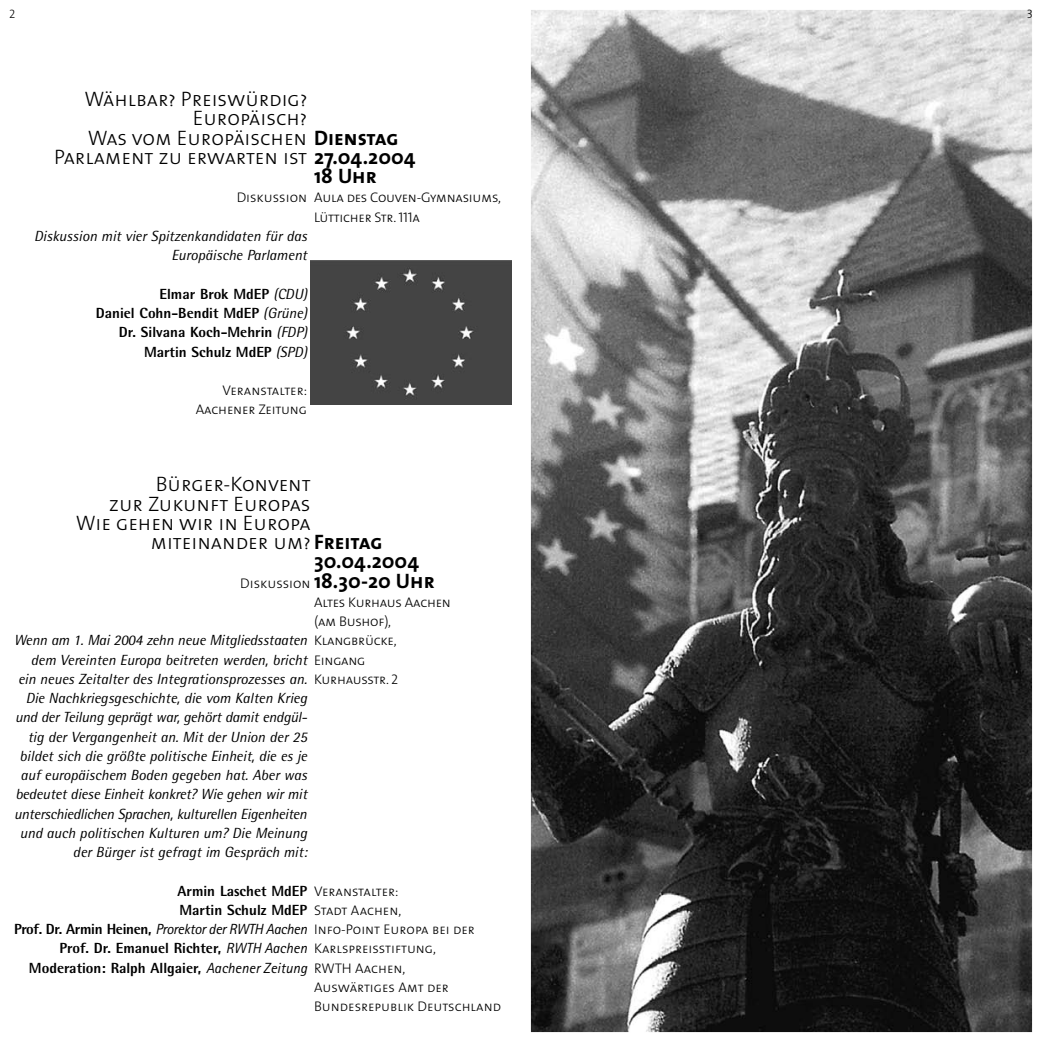
<style>
.page{position:relative;width:1042px;height:1042px;background:#fff}
.page>*{position:absolute;margin:0;border:0;box-sizing:border-box;transform-origin:0 0}
.t1{font:21px/19.2px "The Mix Light Caps";color:#000;text-align:right}
.t2{font:700 21px/19.2px "The Mix";color:#000}
.t3{font:21px "The Mix Bold Caps";color:#000}
.t4{font:italic 14.7px/19.2px "Rotis Semi Sans";color:#000;text-align:right}
.t5{font:800 14.7px/19.2px "Rotis Semi Sans";color:#000;text-align:right}
.t6{font:italic 14.7px "Rotis Sans Serif";letter-spacing:-.02em;color:#000}
.t7{font:14px/19.2px "The Mix Light Caps";letter-spacing:-.01em;color:#000}
.t8{font:12.25px "The Mix Light Caps";color:#000}
.s1{font-family:"The Mix Bold Caps"}
.s2{font-family:"The Mix";font-weight:700}
.s3{font-weight:400;font-style:italic}
.s4{font-family:"The Mix Bold Caps";font-weight:400}
.s5{font-family:"Rotis Semi Sans";font-weight:800;font-style:normal}
.s6{font-family:"Rotis Sans Serif";font-weight:400;font-style:italic}
</style>
<div class="page">
<img style="left:531px;top:10px;width:501px;height:1022px">
<div style="left:311px;top:260px;width:200px;height:145px;background:#444"></div>
<p class="t8" style="left:9px;top:10px;width:8px">2</p>
<p class="t8" style="left:1027px;top:10px;width:8px">3</p>
<h1 class="t1" style="left:85px;top:92px;width:224px">Wählbar? Preiswürdig?<br>Europäisch?</h1>
<h1 class="t1" style="left:54px;top:130px;width:363px;text-align:left;text-indent:33px">Was vom Europäischen <span class="s1">Dienstag<br></span>Parlament zu erwarten ist <span class="s2">27.04.2004</span></h1>
<h1 class="t3" style="left:314px;top:169px;width:64px"><span class="s2">18</span> Uhr</h1>
<p class="t7" style="left:314px;top:189px;width:188px">Aula des Couven-Gymnasiums,<br>Lütticher Str. 111a</p>
<p class="t7" style="left:237px;top:189px;width:72px">Diskussion</p>
<p class="t4" style="left:34px;top:228px;width:274px">Diskussion mit vier Spitzenkandidaten für das<br>Europäische Parlament</p>
<p class="t5" style="left:96px;top:286px;width:213px">Elmar Brok MdEP <span class="s3">(CDU)<br></span>Daniel Cohn-Bendit MdEP <span class="s3">(Grüne)<br></span>Dr. Silvana Koch-Mehrin <span class="s3">(FDP)<br></span>Martin Schulz MdEP <span class="s3">(SPD)</span></p>
<p class="t7" style="left:196px;top:382px;width:113px;text-align:right">Veranstalter:<br>Aachener Zeitung</p>
<h1 class="t1" style="left:76px;top:477px;width:236px">Bürger-Konvent<br>zur Zukunft Europas<br>Wie gehen wir in Europa</h1>
<h1 class="t1" style="left:150px;top:534px;width:234px">miteinander um? <span class="s1">Freitag</span></h1>
<h1 class="t2" style="left:314px;top:554px;width:122px">30.04.2004<br>18.30-20 <span class="s4">Uhr</span></h1>
<p class="t7" style="left:314px;top:594px;width:138px">Altes Kurhaus Aachen (am Bushof),<br>Klangbrücke,<br>Eingang<br>Kurhausstr. 2</p>
<p class="t7" style="left:240px;top:574px;width:72px">Diskussion</p>
<p class="t4" style="left:14px;top:632px;width:295px">Wenn am 1. Mai 2004 zehn neue Mitgliedsstaaten dem Vereinten Europa beitreten werden, bricht ein neues Zeitalter des Integrationsprozesses an.<br>Die Nachkriegsgeschichte, die vom Kalten Krieg und der Teilung geprägt war, gehört damit endgül&shy;tig der Vergangenheit an. Mit der Union der 25 bildet sich die größte politische Einheit, die es je auf europäischem Boden gegeben hat. Aber was bedeutet diese Einheit konkret? Wie gehen wir mit unterschiedlichen Sprachen, kulturellen Eigenheiten und auch politischen Kulturen um? Die Meinung der Bürger ist gefragt im Gespräch mit:</p>
<p class="t5" style="left:178px;top:882px;width:131px;text-align:left">Armin Laschet MdEP<br>Martin Schulz MdEP</p>
<p class="t6" style="left:14px;top:924px;width:294px"><span class="s5">Prof. Dr. Armin Heinen,</span> Prorektor der RWTH Aachen</p>
<p class="t5" style="left:29px;top:940px;width:280px">Prof. Dr. Emanuel Richter, <span class="s6">RWTH Aachen<br></span>Moderation: Ralph Allgaier, <span class="s6">Aachener Zeitung</span></p>
<p class="t7" style="left:314px;top:882px;width:188px">Veranstalter:<br>Stadt Aachen,<br>Info-Point Europa bei der<br>Karlspreisstiftung,<br>RWTH Aachen,<br>Auswärtiges Amt der<br>Bundesrepublik Deutschland</p>
</div>
